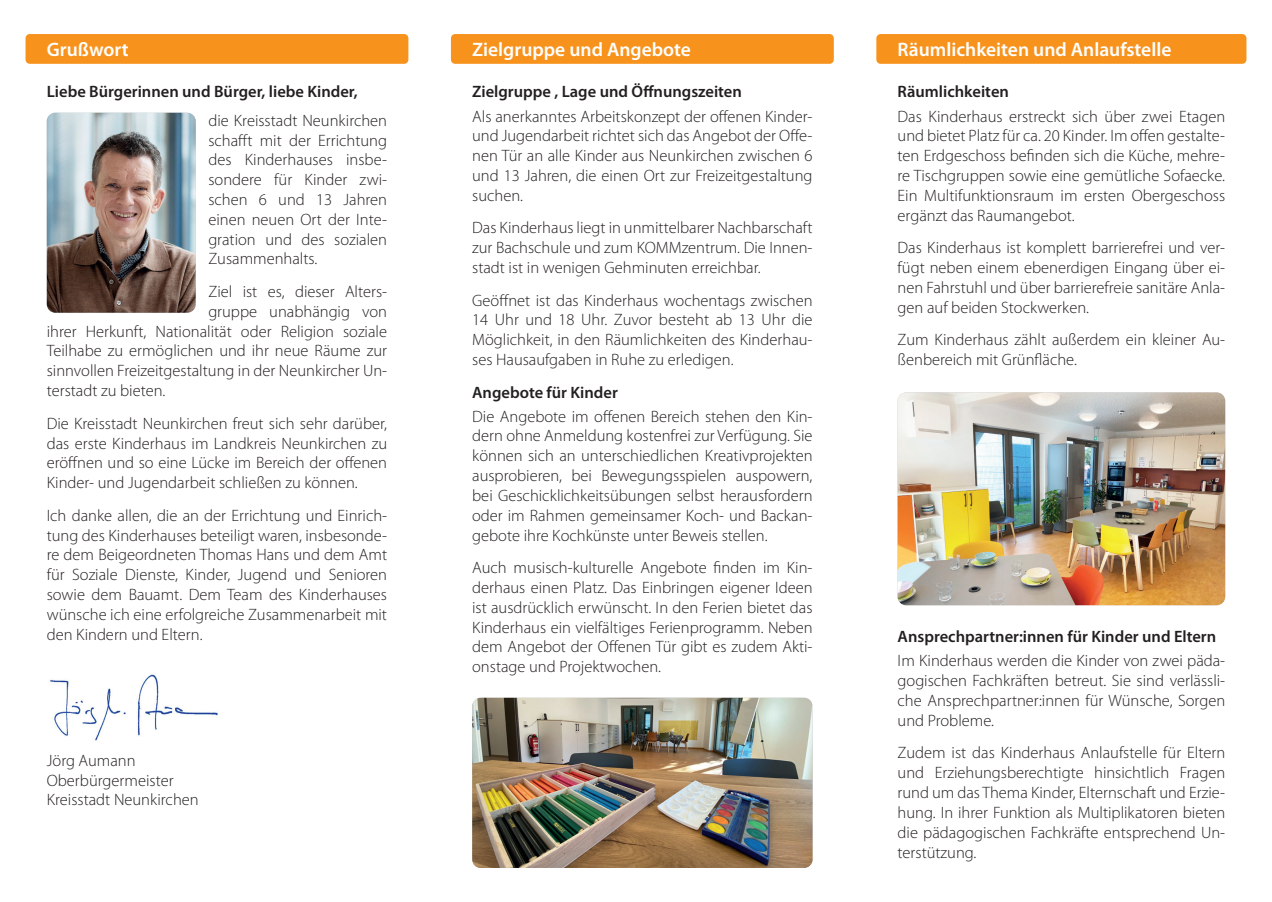
<style>
.page{position:relative;width:1272px;height:902px;background:#fff}
.page>*{position:absolute;margin:0;border:0;box-sizing:border-box;transform-origin:0 0}
.t1{font:600 19.5px "Myriad Pro";color:#fff}
.t2{font:300 16.5px/19.8px "Myriad Pro";color:#231f20;text-align:justify}
.t3{font:600 16.5px "Myriad Pro";color:#231f20}
</style>
<div class="page">
<div style="left:26px;top:34px;width:382px;height:30px;background:#f7931d;border-radius:4px"></div>
<div style="left:451px;top:34px;width:382px;height:30px;background:#f7931d;border-radius:4px"></div>
<div style="left:876px;top:34px;width:370px;height:30px;background:#f7931d;border-radius:4px"></div>
<img style="left:47px;top:113px;width:149px;height:200px">
<img style="left:472px;top:697px;width:340px;height:170px">
<img style="left:50px;top:674px;width:168px;height:67px">
<img style="left:897px;top:392px;width:328px;height:213px">
<p class="t1" style="left:47px;top:37px;width:83px">Grußwort</p>
<p class="t1" style="left:472px;top:37px;width:220px">Zielgruppe und Angebote</p>
<p class="t1" style="left:897px;top:37px;width:275px">Räumlichkeiten und Anlaufstelle</p>
<p class="t3" style="left:897px;top:81px;width:113px">Räumlichkeiten</p>
<p class="t2" style="left:897px;top:106px;width:329px">Das Kinderhaus erstreckt sich über zwei Etagen und bietet Platz für ca. 20 Kinder. Im offen gestalte&shy;ten Erdgeschoss befinden sich die Küche, mehre&shy;re Tischgruppen sowie eine gemütliche Sofaecke.<br>Ein Multifunktionsraum im ersten Obergeschoss ergänzt das Raumangebot.</p>
<p class="t2" style="left:897px;top:238px;width:329px">Das Kinderhaus ist komplett barrierefrei und ver&shy;fügt neben einem ebenerdigen Eingang über ei&shy;nen Fahrstuhl und über barrierefreie sanitäre Anla&shy;gen auf beiden Stockwerken.</p>
<p class="t2" style="left:897px;top:330px;width:329px">Zum Kinderhaus zählt außerdem ein kleiner Au&shy;ßenbereich mit Grünfläche.</p>
<p class="t3" style="left:472px;top:81px;width:271px">Zielgruppe , Lage und Öffnungszeiten</p>
<p class="t2" style="left:472px;top:106px;width:342px">Als anerkanntes Arbeitskonzept der offenen Kinder&shy;und Jugendarbeit richtet sich das Angebot der Offe&shy;nen Tür an alle Kinder aus Neunkirchen zwischen 6 und 13 Jahren, die einen Ort zur Freizeitgestaltung suchen.</p>
<p class="t2" style="left:472px;top:218px;width:342px">Das Kinderhaus liegt in unmittelbarer Nachbarschaft zur Bachschule und zum KOMMzentrum. Die Innen&shy;stadt ist in wenigen Gehminuten erreichbar.</p>
<p class="t2" style="left:472px;top:290px;width:342px">Geöffnet ist das Kinderhaus wochentags zwischen 14 Uhr und 18 Uhr. Zuvor besteht ab 13 Uhr die Möglichkeit, in den Räumlichkeiten des Kinderhau&shy;ses Hausaufgaben in Ruhe zu erledigen.</p>
<p class="t3" style="left:472px;top:381px;width:147px">Angebote für Kinder</p>
<p class="t2" style="left:472px;top:406px;width:342px">Die Angebote im offenen Bereich stehen den Kin&shy;dern ohne Anmeldung kostenfrei zur Verfügung. Sie können sich an unterschiedlichen Kreativprojekten ausprobieren, bei Bewegungsspielen auspowern, bei Geschicklichkeitsübungen selbst herausfordern oder im Rahmen gemeinsamer Koch- und Backan&shy;gebote ihre Kochkünste unter Beweis stellen.</p>
<p class="t2" style="left:472px;top:558px;width:342px">Auch musisch-kulturelle Angebote finden im Kin&shy;derhaus einen Platz. Das Einbringen eigener Ideen ist ausdrücklich erwünscht. In den Ferien bietet das Kinderhaus ein vielfältiges Ferienprogramm. Neben dem Angebot der Offenen Tür gibt es zudem Akti&shy;onstage und Projektwochen.</p>
<p class="t3" style="left:47px;top:81px;width:312px">Liebe Bürgerinnen und Bürger, liebe Kinder,</p>
<p class="t2" style="left:208px;top:111px;width:180px">die Kreisstadt Neunkirchen schafft mit der Errichtung des Kinderhauses insbe&shy;sondere für Kinder zwi&shy;schen 6 und 13 Jahren einen neuen Ort der Inte&shy;gration und des sozialen Zusammenhalts.</p>
<p class="t2" style="left:208px;top:282px;width:180px">Ziel ist es, dieser Alters-</p>
<p class="t2" style="left:208px;top:302px;width:180px">gruppe unabhängig von</p>
<p class="t2" style="left:47px;top:321px;width:342px">ihrer Herkunft, Nationalität oder Religion soziale</p>
<p class="t2" style="left:47px;top:341px;width:342px">Teilhabe zu ermöglichen und ihr neue Räume zur</p>
<p class="t2" style="left:47px;top:361px;width:342px">sinnvollen Freizeitgestaltung in der Neunkircher Un-</p>
<p class="t2" style="left:47px;top:381px;width:120px">terstadt zu bieten.</p>
<p class="t2" style="left:47px;top:413px;width:342px">Die Kreisstadt Neunkirchen freut sich sehr darüber, das erste Kinderhaus im Landkreis Neunkirchen zu eröffnen und so eine Lücke im Bereich der offenen Kinder- und Jugendarbeit schließen zu können.</p>
<p class="t2" style="left:47px;top:505px;width:342px">Ich danke allen, die an der Errichtung und Einrich&shy;tung des Kinderhauses beteiligt waren, insbesonde&shy;re dem Beigeordneten Thomas Hans und dem Amt für Soziale Dienste, Kinder, Jugend und Senioren sowie dem Bauamt. Dem Team des Kinderhauses wünsche ich eine erfolgreiche Zusammenarbeit mit den Kindern und Eltern.</p>
<p class="t3" style="left:897px;top:626px;width:320px">Ansprechpartner:innen für Kinder und Eltern</p>
<p class="t2" style="left:897px;top:651px;width:329px">Im Kinderhaus werden die Kinder von zwei päda&shy;gogischen Fachkräften betreut. Sie sind verlässli&shy;che Ansprechpartner:innen für Wünsche, Sorgen und Probleme.</p>
<p class="t2" style="left:897px;top:743px;width:329px">Zudem ist das Kinderhaus Anlaufstelle für Eltern und Erziehungsberechtigte hinsichtlich Fragen rund um das Thema Kinder, Elternschaft und Erzie&shy;hung. In ihrer Funktion als Multiplikatoren bieten die pädagogischen Fachkräfte entsprechend Un&shy;terstützung.</p>
<p class="t2" style="left:47px;top:750px;width:153px;text-align:left">Jörg Aumann<br>Oberbürgermeister<br>Kreisstadt Neunkirchen</p>
</div>
